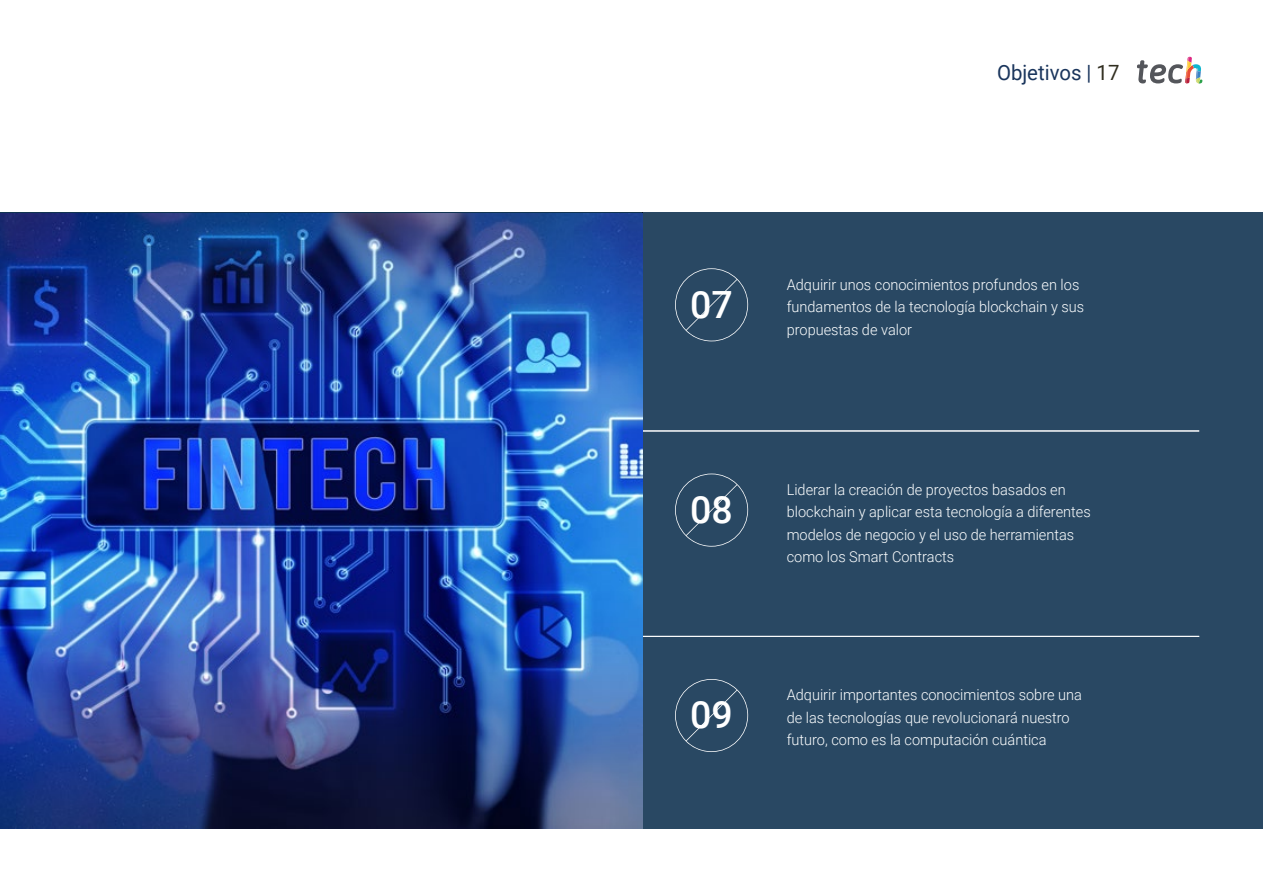
<style>
.page{position:relative;width:1263px;height:893px;background:#fff}
.page>*{position:absolute;margin:0;border:0;box-sizing:border-box;transform-origin:0 0}
.t1{font:500 37.5px "Roboto";color:#fff}
.t2{font:21px "Roboto";color:#1a355c}
.t3{font:300 15px/22.5px "Roboto";color:#fcfeff}
.s1{color:#312e20}
</style>
<div class="page">
<svg style="left:1137px;top:57px;width:65px;height:27px"></svg>
<div style="left:642px;top:213px;width:621px;height:616px;background:#294863"></div>
<svg style="left:675px;top:474px;width:73px;height:73px"></svg>
<svg style="left:675px;top:679px;width:73px;height:73px"></svg>
<svg style="left:675px;top:268px;width:73px;height:73px"></svg>
<hr style="left:0;top:431px;width:1199px;height:1px;background:#fff">
<hr style="left:0;top:636px;width:1199px;height:1px;background:#fff">
<img style="left:0;top:214px;width:642px;height:614px">
<h2 class="t2" style="left:997px;top:57px;width:124px">Objetivos | <span class="s1">17</span></h2>
<h1 class="t1" style="left:690px;top:278px;width:44px">07</h1>
<p class="t3" style="left:787px;top:273px;width:299px">Adquirir unos conocimientos profundos en los fundamentos de la tecnología blockchain y sus propuestas de valor</p>
<h1 class="t1" style="left:690px;top:483px;width:44px">08</h1>
<h1 class="t1" style="left:690px;top:689px;width:44px">09</h1>
<p class="t3" style="left:787px;top:478px;width:305px">Liderar la creación de proyectos basados en blockchain y aplicar esta tecnología a diferentes modelos de negocio y el uso de herramientas como los Smart Contracts</p>
<p class="t3" style="left:787px;top:683px;width:297px">Adquirir importantes conocimientos sobre una de las tecnologías que revolucionará nuestro futuro, como es la computación cuántica</p>
</div>
